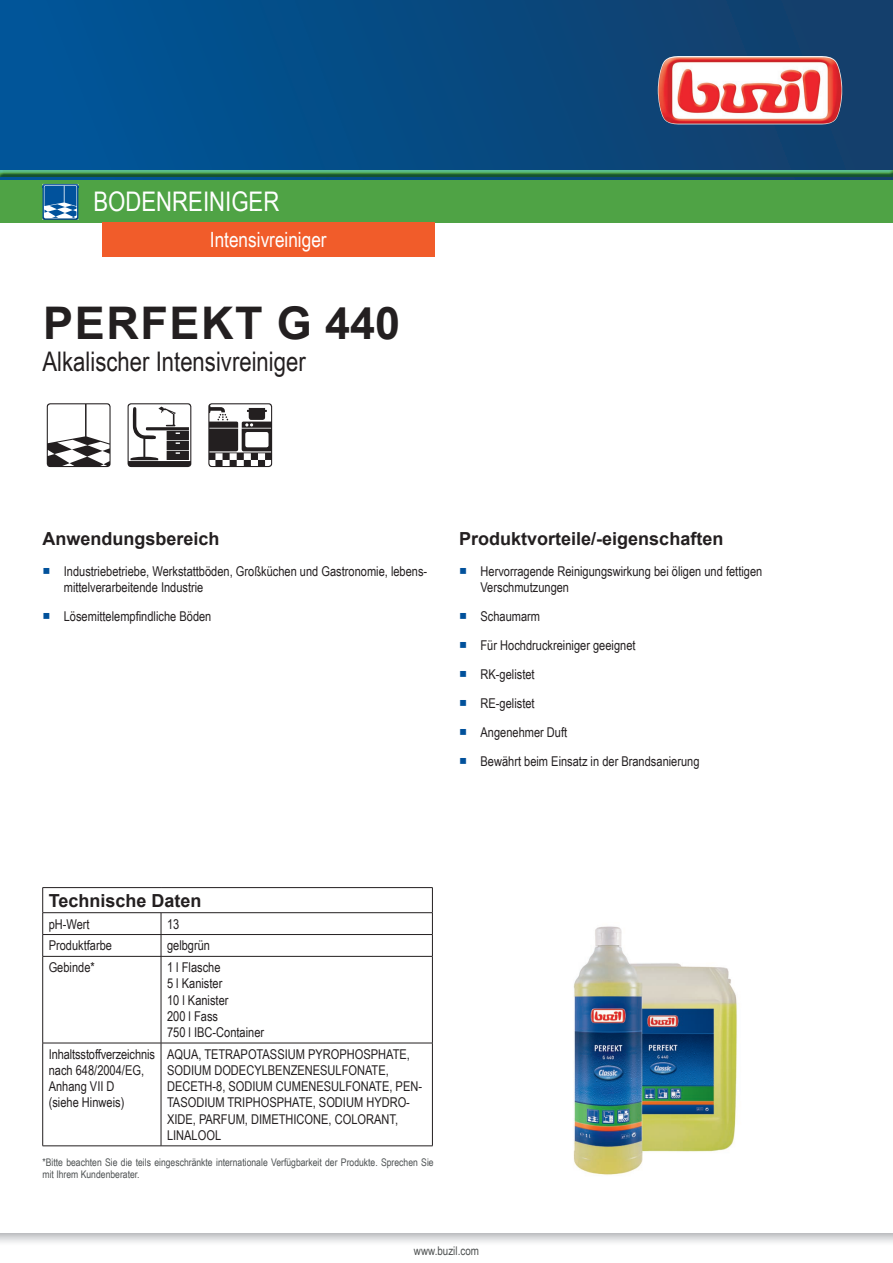
<style>
.page{position:relative;width:893px;height:1263px;background:#fff}
.page>*{position:absolute;margin:0;border:0;box-sizing:border-box;transform-origin:0 0}
.t1{font:700 45px "Arial";letter-spacing:.035em;color:#231f20}
.t2{font:27px "Arial Narrow";color:#231f20}
.t3{font:27px "Arial Narrow";color:#fff}
.t4{font:21px "Arial Narrow";color:#fff}
.t5{font:700 18px "Arial";color:#231f20}
.t6{font:13.5px/16.2px "Arial Narrow";color:#231f20}
.t7{font:12px "Arial Narrow";color:#4e5151}
.t8{font:10.5px/11.7px "Arial Narrow";color:#4d5152}
.s1{font-family:"Arial Unicode MS";color:#01519b}
</style>
<div class="page">
<svg style="left:0;top:1233px;width:893px;height:10px"></svg>
<hr style="left:43px;top:887px;width:118px;height:1px;background:#231f20">
<hr style="left:161px;top:887px;width:272px;height:1px;background:#231f20">
<hr style="left:43px;top:912px;width:118px;height:1px;background:#231f20">
<hr style="left:161px;top:912px;width:272px;height:1px;background:#231f20">
<hr style="left:43px;top:934px;width:118px;height:1px;background:#231f20">
<svg style="left:42px;top:888px;width:1px;height:68px"></svg>
<hr style="left:161px;top:934px;width:272px;height:1px;background:#231f20">
<svg style="left:161px;top:913px;width:1px;height:43px"></svg>
<svg style="left:432px;top:888px;width:1px;height:68px"></svg>
<hr style="left:43px;top:956px;width:118px;height:1px;background:#231f20">
<hr style="left:42px;top:956px;width:1px;height:87px;background:#231f20">
<hr style="left:161px;top:956px;width:272px;height:1px;background:#231f20">
<hr style="left:161px;top:956px;width:1px;height:87px;background:#231f20">
<hr style="left:432px;top:956px;width:1px;height:87px;background:#231f20">
<hr style="left:43px;top:1043px;width:118px;height:1px;background:#231f20">
<hr style="left:42px;top:1043px;width:1px;height:103px;background:#231f20">
<hr style="left:161px;top:1043px;width:272px;height:1px;background:#231f20">
<hr style="left:161px;top:1043px;width:1px;height:103px;background:#231f20">
<hr style="left:432px;top:1043px;width:1px;height:103px;background:#231f20">
<hr style="left:43px;top:1145px;width:118px;height:1px;background:#231f20">
<hr style="left:161px;top:1145px;width:272px;height:1px;background:#231f20">
<img style="left:573px;top:926px;width:165px;height:249px">
<svg style="left:47px;top:403px;width:64px;height:64px"></svg>
<svg style="left:128px;top:403px;width:63px;height:64px"></svg>
<svg style="left:208px;top:403px;width:64px;height:64px"></svg>
<div style="left:0;top:0;width:893px;height:180px;background:linear-gradient(to right,#00569a,#143e69)"></div>
<img style="left:658px;top:56px;width:184px;height:68px">
<div style="left:0;top:169px;width:893px;height:8px;background:#015599;opacity:.75"></div>
<div style="left:0;top:180px;width:893px;height:43px;background:#4fa345"></div>
<img style="left:43px;top:184px;width:35px;height:36px">
<svg style="left:44px;top:185px;width:35px;height:33px"></svg>
<div style="left:102px;top:223px;width:333px;height:34px;background:#f15c2a"></div>
<h2 class="t3" style="left:94px;top:182px;width:187px">BODENREINIGER</h2>
<h3 class="t4" style="left:210px;top:225px;width:118px">Intensivreiniger</h3>
<h1 class="t1" style="left:43px;top:291px;width:358px">PERFEKT G 440</h1>
<h2 class="t2" style="left:43px;top:342px;width:265px">Alkalischer Intensivreiniger</h2>
<h3 class="t5" style="left:43px;top:526px;width:179px">Anwendungsbereich</h3>
<p class="t6" style="left:64px;top:562px;width:365px;text-indent:-21px"><span class="s1">■</span> Industriebetriebe, Werkstattböden, Großküchen und Gastronomie, lebens&shy;mittelverarbeitende Industrie</p>
<p class="t6" style="left:43px;top:607px;width:170px"><span class="s1">■</span> Lösemittelempfindliche Böden</p>
<h3 class="t5" style="left:459px;top:526px;width:266px">Produktvorteile/-eigenschaften</h3>
<p class="t6" style="left:480px;top:562px;width:283px;text-indent:-21px"><span class="s1">■</span> Hervorragende Reinigungswirkung bei öligen und fettigen<br>Verschmutzungen</p>
<p class="t6" style="left:459px;top:607px;width:82px"><span class="s1">■</span> Schaumarm</p>
<p class="t6" style="left:459px;top:636px;width:178px"><span class="s1">■</span> Für Hochdruckreiniger geeignet</p>
<p class="t6" style="left:459px;top:665px;width:77px"><span class="s1">■</span> RK-gelistet</p>
<p class="t6" style="left:459px;top:694px;width:77px"><span class="s1">■</span> RE-gelistet</p>
<p class="t6" style="left:459px;top:723px;width:110px"><span class="s1">■</span> Angenehmer Duft</p>
<p class="t6" style="left:459px;top:752px;width:242px"><span class="s1">■</span> Bewährt beim Einsatz in der Brandsanierung</p>
<h3 class="t5" style="left:49px;top:888px;width:154px">Technische Daten</h3>
<p class="t6" style="left:49px;top:915px;width:43px">pH-Wert</p>
<p class="t6" style="left:167px;top:915px;width:14px">13</p>
<p class="t6" style="left:49px;top:937px;width:65px">Produktfarbe</p>
<p class="t6" style="left:167px;top:937px;width:45px">gelbgrün</p>
<p class="t6" style="left:49px;top:959px;width:48px">Gebinde*</p>
<p class="t6" style="left:167px;top:959px;width:99px">1 l Flasche<br>5 l Kanister<br>10 l Kanister<br>200 l Fass<br>750 l IBC-Container</p>
<p class="t6" style="left:49px;top:1045px;width:108px">Inhaltsstoffverzeichnis nach 648/2004/EG,<br>Anhang VII D<br>(siehe Hinweis)</p>
<p class="t6" style="left:167px;top:1045px;width:257px">AQUA, TETRAPOTASSIUM PYROPHOSPHATE, SODIUM DODECYLBENZENESULFONATE, DECETH-8, SODIUM CUMENESULFONATE, PEN-TASODIUM TRIPHOSPHATE, SODIUM HYDRO-XIDE, PARFUM, DIMETHICONE, COLORANT, LINALOOL</p>
<p class="t8" style="left:43px;top:1156px;width:393px">*Bitte beachten Sie die teils eingeschränkte internationale Verfügbarkeit der Produkte. Sprechen Sie mit Ihrem Kundenberater.</p>
<p class="t7" style="left:414px;top:1242px;width:67px">www.buzil.com</p>
</div>
